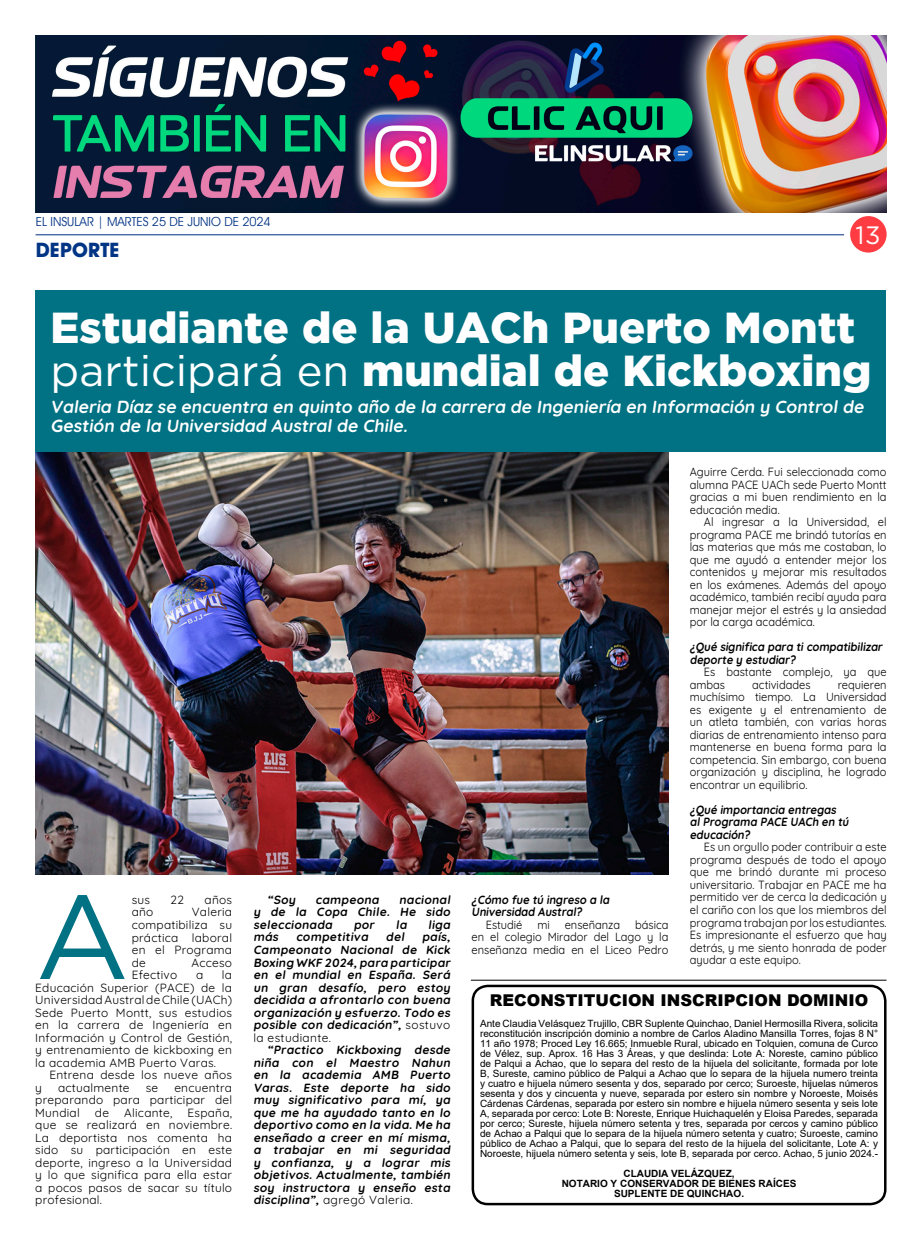
<style>
.page{position:relative;width:922px;height:1241px;background:#fff}
.page>*{position:absolute;margin:0;border:0;box-sizing:border-box;transform-origin:0 0}
.t1{font:119px "Gotham";color:#007283}
.t2{font:900 43.38px/43.4px "Gotham";color:#fff}
.t3{font:25.12px "Gotham";color:#fff}
.t4{font:20px "Avant Guard Bold SWFTE";letter-spacing:.01em;color:#003586}
.t5{font:700 17.5px/18.8px "Quicksand";color:#fff}
.t6{font:900 16.25px "Arial";color:#000}
.t7{font:12.5px "Avant Guard Regular SWFTE";color:#003283}
.t8{font:11.88px/12.5px "Quicksand";color:#000;text-align:justify;scale:.93 1}
.t9{font:700 11.88px/12.5px "Quicksand";color:#000;text-align:justify}
.t10{font:11.88px/12.5px "Quicksand";color:#000;text-align:justify}
.t11{font:700 11.88px/12.5px "Quicksand";color:#000;scale:.93 1}
.t12{font:11.88px "Quicksand";letter-spacing:.02em;color:#000}
.t13{font:10px/10px "Arial";color:#000;text-align:justify}
.t14{font:700 10px/10px "Arial";color:#000;text-align:center}
.s1{font-weight:400}
</style>
<div class="page">
<div style="left:35px;top:290px;width:850px;height:162px;background:#007283"></div>
<hr style="left:36px;top:234px;width:807px;height:1px;background:#002d7f">
<div style="left:849px;top:216px;width:37px;height:36px;background:#ff3c42;border-radius:50%"></div>
<img style="left:36px;top:35px;width:849px;height:178px">
<div style="left:471px;top:984px;width:415px;height:221px;border:2px solid #000;border-radius:15px"></div>
<hr style="left:470px;top:979px;width:416px;height:1px;background:#000">
<img style="left:35px;top:452px;width:633px;height:422px">
<p class="t7" style="left:36px;top:214px;width:236px">EL INSULAR | MARTES 25 DE JUNIO DE 2024</p>
<h3 class="t4" style="left:36px;top:237px;width:85px">DEPORTE</h3>
<h3 class="t3" style="left:855px;top:218px;width:26px">13</h3>
<h2 class="t2" style="left:51px;top:305px;width:822px">Estudiante de la UACh Puerto Montt <span class="s1">participará en</span> mundial de Kickboxing</h2>
<h3 class="t5" style="left:51px;top:395px;width:817px">Valeria Díaz se encuentra en quinto año de la carrera de Ingeniería en Información y Control de<br>Gestión de la Universidad Austral de Chile.</h3>
<h1 class="t1" style="left:35px;top:860px;width:96px">A</h1>
<p class="t10" style="left:132px;top:892px;width:20px">sus</p>
<p class="t10" style="left:171px;top:892px;width:15px">22</p>
<p class="t10" style="left:204px;top:892px;width:29px">años</p>
<p class="t10" style="left:132px;top:904px;width:102px;text-indent:60px">Valeria compatibiliza su práctica laboral en el Programa de</p>
<p class="t10" style="left:132px;top:904px;width:23px">año</p>
<p class="t10" style="left:191px;top:954px;width:42px">Acceso</p>
<p class="t10" style="left:35px;top:967px;width:198px;text-indent:187px">la Educación Superior (PACE) de la Universidad Austral de Chile (UACh)<br>Sede Puerto Montt, sus estudios en la carrera de Ingeniería en Información y Control de Gestión, y entrenamiento de kickboxing en la academia AMB Puerto Varas.</p>
<p class="t12" style="left:49px;top:1065px;width:184px">Entrena desde los nueve años</p>
<p class="t10" style="left:35px;top:1079px;width:8px">y</p>
<p class="t12" style="left:58px;top:1078px;width:73px">actualmente</p>
<p class="t10" style="left:146px;top:1079px;width:14px">se</p>
<p class="t12" style="left:132px;top:965px;width:47px">Efectivo</p>
<p class="t10" style="left:196px;top:967px;width:9px">a</p>
<p class="t10" style="left:35px;top:1079px;width:198px;text-indent:139px">encuentra preparando para participar del Mundial</p>
<p class="t10" style="left:95px;top:1104px;width:16px">de</p>
<p class="t12" style="left:124px;top:1103px;width:50px">Alicante,</p>
<p class="t10" style="left:35px;top:1104px;width:198px;text-indent:152px">España, que se realizará en noviembre.<br>La deportista nos comenta ha sido su participación en este deporte, ingreso a la Universidad y lo que significa para ella estar a pocos pasos de sacar su título profesional.</p>
<p class="t9" style="left:253px;top:892px;width:200px;text-indent:146px">nacional y de la Copa Chile. He sido seleccionada</p>
<p class="t9" style="left:267px;top:892px;width:32px">“Soy</p>
<p class="t9" style="left:315px;top:892px;width:67px">campeona</p>
<p class="t9" style="left:353px;top:917px;width:24px">por</p>
<p class="t9" style="left:395px;top:917px;width:15px">la</p>
<p class="t9" style="left:428px;top:917px;width:26px">liga</p>
<p class="t9" style="left:253px;top:929px;width:201px;text-align:left;text-indent:169px">país,<br>Campeonato Nacional de Kick<br>Boxing WKF 2024, para participar en el mundial en España. Será un gran desafío, pero estoy decidida a afrontarlo con buena organización y esfuerzo.Todo es posible con dedicación”, <span class="s1">s o s t u v o la estudiante.</span></p>
<p class="t9" style="left:253px;top:1042px;width:201px;text-indent:14px">“Practico Kickboxing desde niña con el Maestro Nahun en la academia AMB Puerto Varas. Este deporte ha sido muy significativo para mí, ya que me ha ayudado tanto en lo deportivo como en la vida. Me ha enseñado a creer en mí misma, a trabajar en mi seguridad y confianza, y a lograr mis objetivos. Actualmente, también soy instructora y enseño esta disciplina”, <span class="s1">agregó Valeria.</span></p>
<p class="t9" style="left:253px;top:929px;width:29px">más</p>
<p class="t9" style="left:296px;top:929px;width:76px">competitiva</p>
<p class="t9" style="left:386px;top:929px;width:22px">del</p>
<p class="t11" style="left:471px;top:892px;width:152px">¿Cómo fue tú ingreso a la<br>Universidad Austral?</p>
<p class="t8" style="left:471px;top:917px;width:213px;text-indent:14px">Estudié mi enseñanza básica en el colegio Mirador del Lago y la enseñanza media en el Liceo Pedro</p>
<p class="t8" style="left:689px;top:464px;width:213px">Aguirre Cerda. Fui seleccionada como alumna PACE UACh sede Puerto Montt gracias a mi buen rendimiento en la educación media.</p>
<p class="t8" style="left:689px;top:514px;width:213px;text-indent:14px">Al ingresar a la Universidad, el programa PACE me brindó tutorías en las materias que más me costaban, lo que me ayudó a entender mejor los contenidos y mejorar mis resultados en los exámenes. Además del apoyo académico, también recibí ayuda para manejar mejor el estrés y la ansiedad por la carga académica.</p>
<p class="t11" style="left:689px;top:639px;width:211px">¿Qué significa para ti compatibilizar deporte y estudiar?</p>
<p class="t8" style="left:689px;top:664px;width:213px;text-indent:14px">Es bastante complejo, ya que ambas</p>
<p class="t8" style="left:752px;top:677px;width:64px">actividades</p>
<p class="t8" style="left:689px;top:677px;width:213px;text-indent:148px">requieren muchísimo tiempo. La Universidad es exigente y el entrenamiento de un atleta también, con varias horas diarias de entrenamiento intenso para mantenerse en buena forma para la competencia. Sin embargo, con buena organización y disciplina, he logrado encontrar un equilibrio.</p>
<p class="t11" style="left:689px;top:802px;width:175px">¿Qué importancia entregas al Programa PACE UACh en tú educación?</p>
<p class="t8" style="left:689px;top:839px;width:213px;text-indent:14px">Es un orgullo poder contribuir a este programa después de todo el apoyo que me brindó durante mi proceso universitario. Trabajar en PACE me ha permitido ver de cerca la dedicación y el cariño con los que los miembros del programa trabajan por los estudiantes.<br>Es impresionante el esfuerzo que hay detrás, y me siento honrada de poder ayudar a este equipo.</p>
<h3 class="t6" style="left:489px;top:987px;width:380px">RECONSTITUCION INSCRIPCION DOMINIO</h3>
<p class="t13" style="left:480px;top:1018px;width:399px">Ante Claudia Velásquez Trujillo, CBR Suplente Quinchao, Daniel Hermosilla Rivera, solicita reconstitución inscripción dominio a nombre de Carlos Aladino Mansilla Torres, fojas 8 N° 11 año 1978; Proced Ley 16.665; Inmueble Rural, ubicado en Tolquien, comuna de Curco de Vélez, sup. Aprox. 16 Has 3 Áreas, y que deslinda: Lote A: Noreste, camino público de Palqui a Achao, que lo separa del resto de la hijuela del solicitante, formada por lote B, Sureste, camino público de Palqui a Achao que lo separa de la hijuela numero treinta y cuatro e hijuela número sesenta y dos, separado por cerco; Suroeste, hijuelas números sesenta y dos y cincuenta y nueve, separada por estero sin nombre y Noroeste, Moisés Cárdenas Cárdenas, separada por estero sin nombre e hijuela número sesenta y seis lote A, separada por cerco: Lote B: Noreste, Enrique Huichaquelén y Eloisa Paredes, separada por cerco; Sureste, hijuela número setenta y tres, separada por cercos y camino público de Achao a Palqui que lo separa de la hijuela número setenta y cuatro; Suroeste, camino público de Achao a Palqui, que lo separa del resto de la hijuela del solicitante, Lote A: y Noroeste, hijuela número setenta y seis, lote B, separada por cerco. Achao, 5 junio 2024.-</p>
<p class="t14" style="left:561px;top:1168px;width:236px">CLAUDIA VELÁZQUEZ,<br>NOTARIO Y CONSERVADOR DE BIENES RAÍCES<br>SUPLENTE DE QUINCHAO.</p>
</div>
